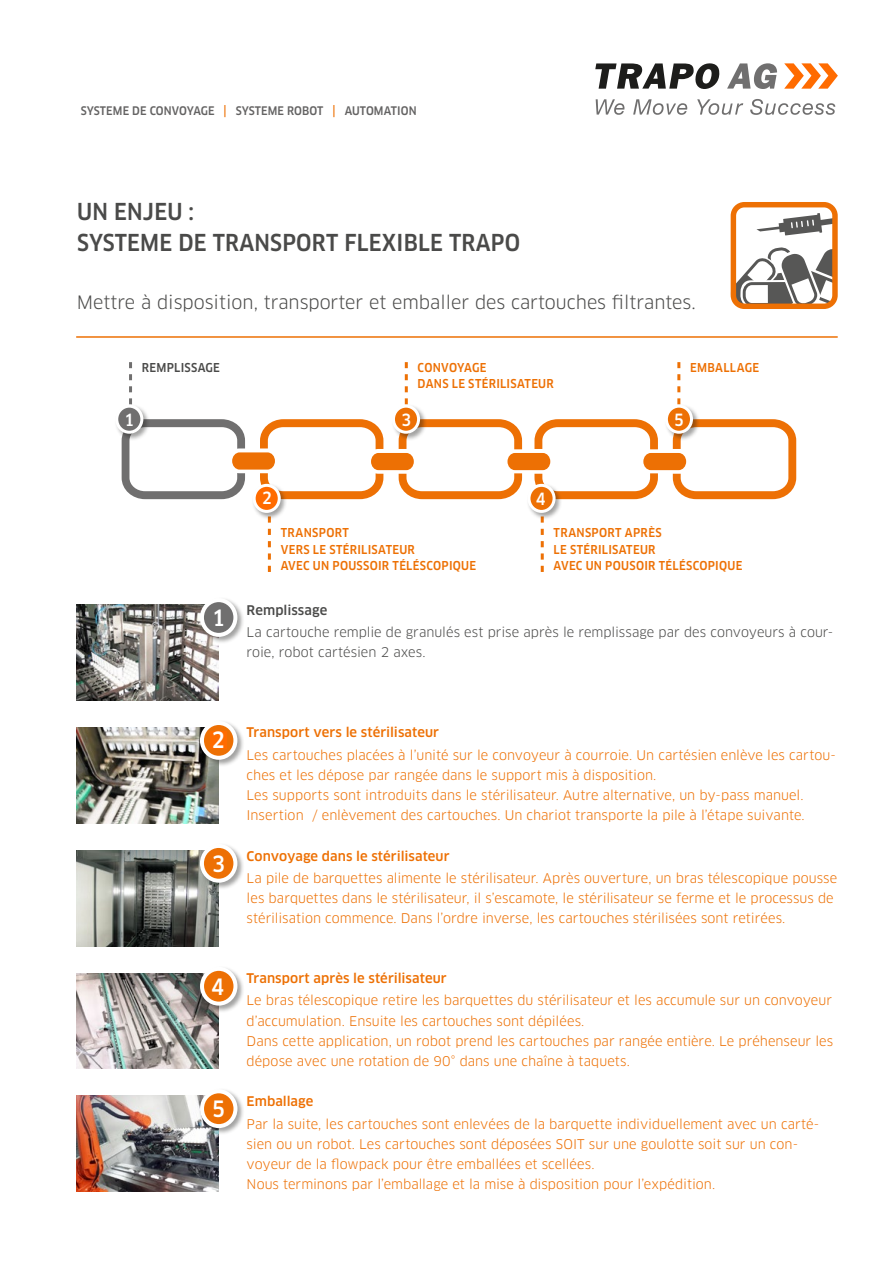
<style>
.page{position:relative;width:893px;height:1263px;background:#fff}
.page>*{position:absolute;margin:0;border:0;box-sizing:border-box;transform-origin:0 0}
.t1{font:500 22.8px/30.6px "Clan OT Narr";letter-spacing:.01em;color:#4a4a49}
.t2{font:500 22.05px "Clan OT Narr";color:#fff}
.t3{font:18px "Clan";color:#4a4a49}
.t4{font:500 16.5px "Clan OT Narr";color:#fff}
.t5{font:13.05px/20.1px "Clan";color:#ed7004}
.t6{font:13.05px/20.1px "Clan";color:#4a4a49}
.t7{font:500 13.05px "Clan";letter-spacing:.005em;color:#ed7004}
.t8{font:500 13.05px "Clan";letter-spacing:.005em;color:#4a4a49}
.t9{font:500 12px/16.5px "Clan OT Narr";letter-spacing:.025em;color:#ed7004}
.t10{font:500 12px "Clan OT Narr";letter-spacing:.02em;color:#4a4a49}
.t11{font:500 11.55px "Clan OT Narr";letter-spacing:.01em;color:#646363}
.s1{font-size:12.3px;color:#ed7004}
</style>
<div class="page">
<svg style="left:756px;top:213px;width:76px;height:22px"></svg>
<svg style="left:737px;top:247px;width:95px;height:56px"></svg>
<div style="left:731px;top:202px;width:107px;height:107px;border:5px solid #ed7004;border-radius:11px"></div>
<img style="left:77px;top:1096px;width:142px;height:95px">
<img style="left:77px;top:973px;width:142px;height:95px">
<img style="left:77px;top:850px;width:142px;height:96px">
<img style="left:77px;top:727px;width:142px;height:96px">
<img style="left:77px;top:604px;width:142px;height:96px">
<svg style="left:268px;top:520px;width:3px;height:52px"></svg>
<svg style="left:541px;top:520px;width:3px;height:52px"></svg>
<svg style="left:260px;top:473px;width:123px;height:26px"></svg>
<svg style="left:399px;top:473px;width:123px;height:26px"></svg>
<svg style="left:122px;top:362px;width:123px;height:137px"></svg>
<svg style="left:260px;top:419px;width:123px;height:30px"></svg>
<svg style="left:399px;top:362px;width:123px;height:87px"></svg>
<div style="left:232px;top:452px;width:43px;height:18px;background:#ed7004;border-radius:8px"></div>
<div style="left:371px;top:453px;width:43px;height:17px;background:#ed7004;border-radius:8px"></div>
<div style="left:507px;top:453px;width:43px;height:17px;background:#ed7004;border-radius:8px"></div>
<svg style="left:534px;top:473px;width:124px;height:26px"></svg>
<svg style="left:534px;top:419px;width:124px;height:30px"></svg>
<svg style="left:673px;top:362px;width:123px;height:137px"></svg>
<div style="left:643px;top:453px;width:43px;height:17px;background:#ed7004;border-radius:8px"></div>
<div style="left:391px;top:404px;width:36px;height:37px;background:#1d1d1b;opacity:.41"></div>
<div style="left:393px;top:406px;width:26px;height:26px;background:#ed7004;border-radius:50%"></div>
<div style="left:392px;top:405px;width:28px;height:29px;border:3px solid #fff;border-radius:50%"></div>
<div style="left:664px;top:404px;width:36px;height:37px;background:#1d1d1b;opacity:.41"></div>
<svg style="left:666px;top:406px;width:25px;height:26px"></svg>
<div style="left:665px;top:405px;width:28px;height:29px;border:3px solid #fff;border-radius:50%"></div>
<div style="left:673px;top:413px;width:12px;height:13px;background:#ed7004"></div>
<div style="left:252px;top:483px;width:36px;height:37px;background:#1d1d1b;opacity:.41"></div>
<svg style="left:254px;top:485px;width:25px;height:26px"></svg>
<div style="left:253px;top:484px;width:28px;height:29px;border:3px solid #fff;border-radius:50%"></div>
<div style="left:261px;top:491px;width:12px;height:13px;background:#ff6b00"></div>
<div style="left:527px;top:483px;width:36px;height:37px;background:#1d1d1b;opacity:.41"></div>
<div style="left:529px;top:485px;width:25px;height:26px;background:#ed7004;border-radius:50%"></div>
<div style="left:527px;top:484px;width:29px;height:29px;border:3px solid #fff;border-radius:50%"></div>
<div style="left:114px;top:404px;width:36px;height:37px;background:#1d1d1b;opacity:.41"></div>
<svg style="left:117px;top:406px;width:25px;height:26px"></svg>
<div style="left:115px;top:405px;width:28px;height:29px;border:3px solid #fff;border-radius:50%"></div>
<div style="left:123px;top:413px;width:12px;height:13px;background:#706f6f"></div>
<hr style="left:76px;top:336px;width:762px;height:2px;background:#ed7004">
<svg style="left:596px;top:99px;width:28px;height:16px"></svg>
<svg style="left:633px;top:99px;width:54px;height:16px"></svg>
<svg style="left:697px;top:99px;width:46px;height:16px"></svg>
<svg style="left:750px;top:99px;width:85px;height:16px"></svg>
<svg style="left:727px;top:63px;width:50px;height:26px"></svg>
<svg style="left:595px;top:63px;width:125px;height:26px"></svg>
<svg style="left:784px;top:63px;width:54px;height:26px"></svg>
<div style="left:199px;top:597px;width:45px;height:47px;background:#1d1d1b;opacity:.41"></div>
<div style="left:202px;top:600px;width:33px;height:35px;background:#706f6f;border-radius:50%"></div>
<div style="left:200px;top:598px;width:37px;height:39px;border:4px solid #fff;border-radius:50%"></div>
<div style="left:199px;top:720px;width:45px;height:47px;background:#1d1d1b;opacity:.41"></div>
<svg style="left:202px;top:723px;width:33px;height:35px"></svg>
<div style="left:200px;top:721px;width:37px;height:39px;border:4px solid #fff;border-radius:50%"></div>
<div style="left:210px;top:731px;width:16px;height:17px;background:#ff6b00"></div>
<div style="left:199px;top:843px;width:45px;height:46px;background:#1d1d1b;opacity:.41"></div>
<div style="left:202px;top:846px;width:33px;height:35px;background:#ed7004;border-radius:50%"></div>
<div style="left:200px;top:844px;width:37px;height:39px;border:4px solid #fff;border-radius:50%"></div>
<div style="left:199px;top:966px;width:45px;height:46px;background:#1d1d1b;opacity:.41"></div>
<div style="left:202px;top:969px;width:33px;height:34px;background:#ed7004;border-radius:50%"></div>
<div style="left:200px;top:967px;width:37px;height:38px;border:4px solid #fff;border-radius:50%"></div>
<div style="left:199px;top:1088px;width:45px;height:47px;background:#1d1d1b;opacity:.41"></div>
<svg style="left:202px;top:1091px;width:33px;height:35px"></svg>
<div style="left:200px;top:1089px;width:37px;height:39px;border:4px solid #fff;border-radius:50%"></div>
<div style="left:211px;top:1100px;width:16px;height:17px;background:#ed7004"></div>
<p class="t11" style="left:81px;top:104px;width:288px">SYSTEME DE CONVOYAGE <span class="s1">|</span> SYSTEME ROBOT <span class="s1">|</span> AUTOMAT</p>
<p class="t11" style="left:397px;top:104px;width:12px">ION</p>
<h1 class="t1" style="left:77px;top:196px;width:388px">UN ENJEU :<br>SYSTEME DE TRANSPORT FLEXIBLE TRAPO</h1>
<h3 class="t3" style="left:77px;top:291px;width:620px">Mettre à disposition, transporter et emballer des cartouches filtrantes.</h3>
<p class="t4" style="left:124px;top:410px;width:11px">1</p>
<p class="t10" style="left:142px;top:360px;width:80px">REMPLISSAGE</p>
<p class="t9" style="left:418px;top:359px;width:138px">CONVOYAGE<br>DANS LE STÉRILISATEUR</p>
<p class="t9" style="left:690px;top:359px;width:70px">EMBALLAGE</p>
<p class="t4" style="left:401px;top:410px;width:11px">3</p>
<p class="t4" style="left:674px;top:410px;width:11px">5</p>
<h2 class="t2" style="left:212px;top:605px;width:14px">1</h2>
<p class="t4" style="left:262px;top:488px;width:11px">2</p>
<p class="t4" style="left:536px;top:489px;width:11px">4</p>
<p class="t9" style="left:281px;top:524px;width:197px">TRANSPORT<br>VERS LE STÉRILISATEUR<br>AVEC UN POUSSOIR TÉLÉSCOPIQUE</p>
<p class="t9" style="left:554px;top:524px;width:190px">TRANSPORT APRÈS<br>LE STÉRILISATEUR<br>AVEC UN POUSOIR TÉLÉSCOPIQUE</p>
<p class="t8" style="left:247px;top:602px;width:82px">Remplissage</p>
<p class="t6" style="left:247px;top:622px;width:588px">La cartouche remplie de granulés est prise après le remplissage par des convoyeurs à cour&shy;roie, robot cartésien 2 axes.</p>
<h2 class="t2" style="left:212px;top:727px;width:14px">2</h2>
<h2 class="t2" style="left:212px;top:851px;width:14px">3</h2>
<h2 class="t2" style="left:211px;top:974px;width:14px">4</h2>
<h2 class="t2" style="left:212px;top:1096px;width:14px">5</h2>
<p class="t7" style="left:247px;top:724px;width:194px">Transport vers le stérilisateur</p>
<p class="t5" style="left:247px;top:745px;width:591px">Les cartouches placées à l’unité sur le convoyeur à courroie. Un cartésien enlève les cartou&shy;ches et les dépose par rangée dans le support mis à disposition.<br>Les supports sont introduits dans le stérilisateur. Autre alternative, un by-pass manuel.<br>Insertion / enlèvement des cartouches. Un chariot transporte la pile à l’étape suivante.</p>
<p class="t7" style="left:247px;top:848px;width:205px">Convoyage dans le stérilisateur</p>
<p class="t5" style="left:247px;top:868px;width:592px">La pile de barquettes alimente le stérilisateur. Après ouverture, un bras télescopique pousse les barquettes dans le stérilisateur, il s’escamote, le stérilisateur se ferme et le processus de stérilisation commence. Dans l’ordre inverse, les cartouches stérilisées sont retirées.</p>
<p class="t7" style="left:247px;top:970px;width:202px">Transport après le stérilisateur</p>
<p class="t5" style="left:247px;top:991px;width:588px">Le bras télescopique retire les barquettes du stérilisateur et les accumule sur un convoyeur d’accumulation. Ensuite les cartouches sont dépilées.<br>Dans cette application, un robot prend les cartouches par rangée entière. Le préhenseur les dépose avec une rotation de 90° dans une chaîne à taquets.</p>
<p class="t7" style="left:247px;top:1093px;width:68px">Emballage</p>
<p class="t5" style="left:247px;top:1114px;width:574px">Par la suite, les cartouches sont enlevées de la barquette individuellement avec un carté&shy;sien ou un robot. Les cartouches sont déposées SOIT sur une goulotte soit sur un con&shy;voyeur de la flowpack pour être emballées et scellées.<br>Nous terminons par l’emballage et la mise à disposition pour l’expédition.</p>
</div>
